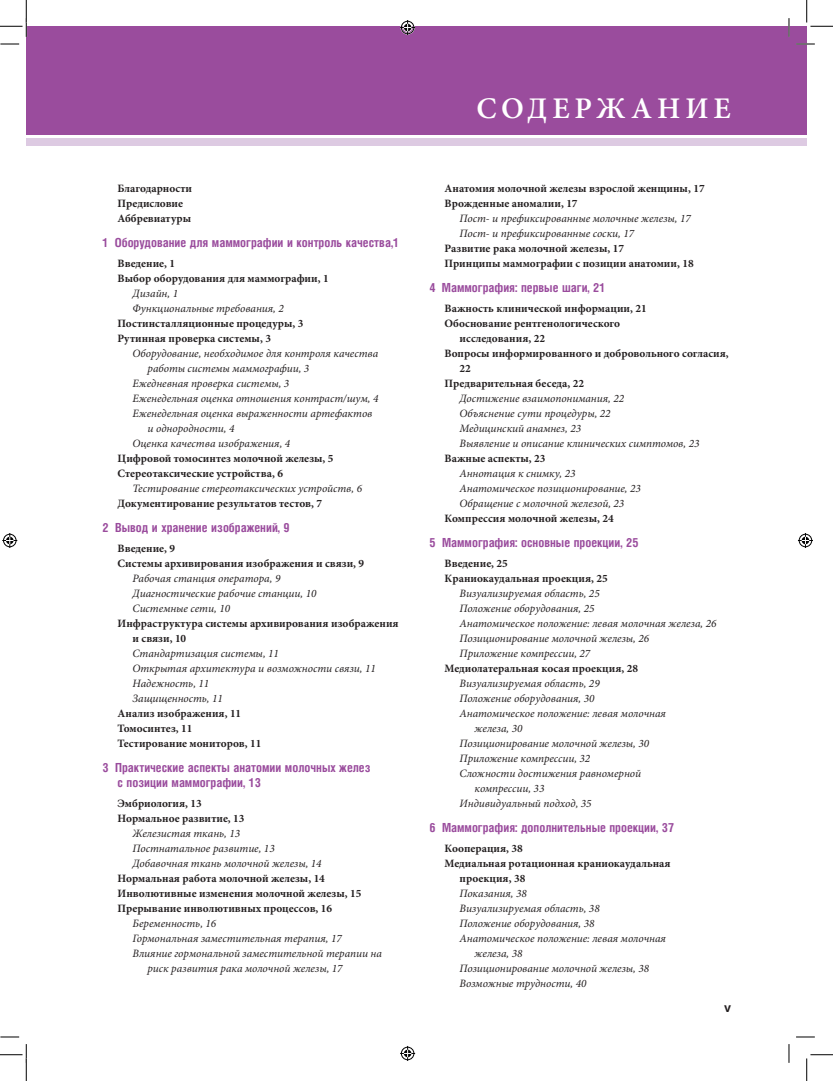
<style>
.page{position:relative;width:833px;height:1081px;background:#fff}
.page>*{position:absolute;margin:0;border:0;box-sizing:border-box;transform-origin:0 0}
.Pred{font:600 30px "Minion Pro";letter-spacing:.16em;color:#fff}
.Glava_content{font:700 12.5px/15px "Helios Cond";color:#9a4c9d}
.t1{font:700 12.5px "Helios";color:#231f20}
.Content_italic{font:italic 11.25px/15px "Minion Pro";color:#231f20}
.Content_bold{font:700 11.25px/15px "Minion Pro";color:#231f20}
</style>
<div class="page">
<div style="left:27px;top:26px;width:779px;height:108px;background:#9a4c9d"></div>
<div style="left:27px;top:138px;width:779px;height:7px;background:#ddcae2"></div>
<svg style="left:0;top:43px;width:19px;height:2px"></svg>
<svg style="left:796px;top:43px;width:18px;height:2px"></svg>
<svg style="left:0;top:1036px;width:19px;height:1px"></svg>
<svg style="left:796px;top:1036px;width:18px;height:1px"></svg>
<svg style="left:788px;top:18px;width:1px;height:19px"></svg>
<svg style="left:788px;top:1044px;width:1px;height:18px"></svg>
<svg style="left:0;top:0;width:27px;height:37px"></svg>
<svg style="left:0;top:1044px;width:27px;height:36px"></svg>
<svg style="left:806px;top:0;width:26px;height:27px"></svg>
<svg style="left:806px;top:1054px;width:26px;height:26px"></svg>
<svg style="left:400px;top:20px;width:15px;height:15px"></svg>
<svg style="left:400px;top:1046px;width:15px;height:14px"></svg>
<svg style="left:2px;top:533px;width:15px;height:15px"></svg>
<svg style="left:797px;top:533px;width:15px;height:15px"></svg>
<p class="Content_bold" style="left:117px;top:180px;width:76px">Благодарности</p>
<p class="Content_bold" style="left:117px;top:195px;width:67px">Предисловие</p>
<p class="Content_bold" style="left:117px;top:210px;width:75px">Аббревиатуры</p>
<p class="Glava_content" style="left:102px;top:234px;width:298px">1 Оборудование для маммографии и контроль качества,1</p>
<p class="Content_bold" style="left:117px;top:255px;width:59px">Введение, 1</p>
<p class="Content_bold" style="left:117px;top:270px;width:212px">Выбор оборудования для маммографии, 1</p>
<p class="Content_italic" style="left:132px;top:285px;width:47px">Дизайн, 1</p>
<p class="Content_italic" style="left:132px;top:300px;width:153px">Функциональные требования, 2</p>
<p class="Content_bold" style="left:117px;top:315px;width:187px">Постинсталляционные процедуры, 3</p>
<p class="Content_bold" style="left:117px;top:330px;width:155px">Рутинная проверка системы, 3</p>
<p class="Content_italic" style="left:147px;top:345px;width:232px;text-indent:-15px">Оборудование, необходимое для контроля качества работы системы маммографии, 3</p>
<p class="Content_italic" style="left:132px;top:375px;width:158px">Ежедневная проверка системы, 3</p>
<p class="Content_italic" style="left:132px;top:390px;width:247px">Еженедельная оценка отношения контраст/шум, 4</p>
<p class="Content_italic" style="left:147px;top:405px;width:226px;text-indent:-15px">Еженедельная оценка выраженности артефактов и однородности, 4</p>
<p class="Content_italic" style="left:132px;top:435px;width:159px">Оценка качества изображения, 4</p>
<p class="Content_bold" style="left:117px;top:450px;width:217px">Цифровой томосинтез молочной железы, 5</p>
<p class="Content_bold" style="left:117px;top:465px;width:167px">Стереотаксические устройства, 6</p>
<p class="Content_italic" style="left:132px;top:480px;width:231px">Тестирование стереотаксических устройств, 6</p>
<p class="Content_bold" style="left:117px;top:495px;width:206px">Документирование результатов тестов, 7</p>
<p class="Glava_content" style="left:102px;top:519px;width:188px">2 Вывод и хранение изображений, 9</p>
<p class="Content_bold" style="left:117px;top:540px;width:59px">Введение, 9</p>
<p class="Content_bold" style="left:117px;top:555px;width:248px">Системы архивирования изображения и связи, 9</p>
<p class="Content_italic" style="left:132px;top:570px;width:149px">Рабочая станция оператора, 9</p>
<p class="Content_italic" style="left:132px;top:585px;width:185px">Диагностические рабочие станции, 10</p>
<p class="Content_italic" style="left:132px;top:600px;width:99px">Системные сети, 10</p>
<p class="Content_bold" style="left:132px;top:615px;width:267px;text-indent:-15px">Инфраструктура системы архивирования изображения и связи, 10</p>
<p class="Content_italic" style="left:132px;top:645px;width:148px">Стандартизация системы, 11</p>
<p class="Content_italic" style="left:132px;top:660px;width:245px">Открытая архитектура и возможности связи, 11</p>
<p class="Content_italic" style="left:132px;top:675px;width:78px">Надежность, 11</p>
<p class="Content_italic" style="left:132px;top:690px;width:92px">Защищенность, 11</p>
<p class="Content_bold" style="left:117px;top:705px;width:125px">Анализ изображения, 11</p>
<p class="Content_bold" style="left:117px;top:720px;width:76px">Томосинтез, 11</p>
<p class="Content_bold" style="left:117px;top:735px;width:145px">Тестирование мониторов, 11</p>
<p class="Glava_content" style="left:117px;top:759px;width:254px;text-indent:-15px">3 Практические аспекты анатомии молочных желез с позиции маммографии, 13</p>
<p class="Content_bold" style="left:117px;top:795px;width:86px">Эмбриология, 13</p>
<p class="Content_bold" style="left:117px;top:810px;width:128px">Нормальное развитие, 13</p>
<p class="Content_italic" style="left:132px;top:825px;width:109px">Железистая ткань, 13</p>
<p class="Content_italic" style="left:132px;top:840px;width:143px">Постнатальное развитие, 13</p>
<p class="Content_italic" style="left:132px;top:855px;width:190px">Добавочная ткань молочной железы, 14</p>
<p class="Content_bold" style="left:117px;top:870px;width:209px">Нормальная работа молочной железы, 14</p>
<p class="Content_bold" style="left:117px;top:885px;width:245px">Инволютивные изменения молочной железы, 15</p>
<p class="Content_bold" style="left:117px;top:900px;width:216px">Прерывание инволютивных процессов, 16</p>
<p class="Content_italic" style="left:132px;top:915px;width:85px">Беременность, 16</p>
<p class="Content_italic" style="left:132px;top:930px;width:210px">Гормональная заместительная терапия, 17</p>
<p class="Content_italic" style="left:147px;top:945px;width:236px;text-indent:-15px">Влияние гормональной заместительной терапии на риск развития рака молочной железы, 17</p>
<p class="Pred" style="left:476px;top:88px;width:256px">СОДЕРЖАНИЕ</p>
<p class="Content_bold" style="left:444px;top:180px;width:261px">Анатомия молочной железы взрослой женщины, 17</p>
<p class="Content_bold" style="left:444px;top:195px;width:134px">Врожденные аномалии, 17</p>
<p class="Content_italic" style="left:459px;top:210px;width:232px">Пост‑ и префиксированные молочные железы, 17</p>
<p class="Content_italic" style="left:459px;top:225px;width:176px">Пост‑ и префиксированные соски, 17</p>
<p class="Content_bold" style="left:444px;top:240px;width:181px">Развитие рака молочной железы, 17</p>
<p class="Content_bold" style="left:444px;top:255px;width:250px">Принципы маммографии с позиции анатомии, 18</p>
<p class="Glava_content" style="left:429px;top:279px;width:177px">4 Маммография: первые шаги, 21</p>
<p class="Content_bold" style="left:444px;top:300px;width:203px">Важность клинической информации, 21</p>
<p class="Content_bold" style="left:459px;top:315px;width:162px;text-indent:-15px">Обоснование рентгенологического исследования, 22</p>
<p class="Content_bold" style="left:459px;top:345px;width:270px;text-indent:-15px">Вопросы информированного и добровольного согласия,<br>22</p>
<p class="Content_bold" style="left:444px;top:375px;width:141px">Предварительная беседа, 22</p>
<p class="Content_italic" style="left:459px;top:390px;width:166px">Достижение взаимопонимания, 22</p>
<p class="Content_italic" style="left:459px;top:405px;width:152px">Объяснение сути процедуры, 22</p>
<p class="Content_italic" style="left:459px;top:420px;width:123px">Медицинский анамнез, 23</p>
<p class="Content_italic" style="left:459px;top:435px;width:241px">Выявление и описание клинических симптомов, 23</p>
<p class="Content_bold" style="left:444px;top:450px;width:102px">Важные аспекты, 23</p>
<p class="Content_italic" style="left:459px;top:465px;width:117px">Аннотация к снимку, 23</p>
<p class="Content_italic" style="left:459px;top:480px;width:183px">Анатомическое позиционирование, 23</p>
<p class="Content_italic" style="left:459px;top:495px;width:166px">Обращение с молочной железой, 23</p>
<p class="Content_bold" style="left:444px;top:510px;width:170px">Компрессия молочной железы, 24</p>
<p class="Glava_content" style="left:429px;top:534px;width:210px">5 Маммография: основные проекции, 25</p>
<p class="Content_bold" style="left:444px;top:555px;width:65px">Введение, 25</p>
<p class="Content_bold" style="left:444px;top:570px;width:165px">Краниокаудальная проекция, 25</p>
<p class="Content_italic" style="left:459px;top:585px;width:141px">Визуализируемая область, 25</p>
<p class="Content_italic" style="left:459px;top:600px;width:136px">Положение оборудования, 25</p>
<p class="Content_italic" style="left:459px;top:615px;width:258px">Анатомическое положение: левая молочная железа, 26</p>
<p class="Content_italic" style="left:459px;top:630px;width:191px">Позиционирование молочной железы, 26</p>
<p class="Content_italic" style="left:459px;top:645px;width:132px">Приложение компрессии, 27</p>
<p class="Content_bold" style="left:444px;top:660px;width:195px">Медиолатеральная косая проекция, 28</p>
<p class="Content_italic" style="left:459px;top:675px;width:141px">Визуализируемая область, 29</p>
<p class="Content_italic" style="left:459px;top:690px;width:136px">Положение оборудования, 30</p>
<p class="Content_italic" style="left:474px;top:705px;width:193px;text-indent:-15px">Анатомическое положение: левая молочная железа, 30</p>
<p class="Content_italic" style="left:459px;top:735px;width:191px">Позиционирование молочной железы, 30</p>
<p class="Content_italic" style="left:459px;top:750px;width:132px">Приложение компрессии, 32</p>
<p class="Content_italic" style="left:474px;top:765px;width:168px;text-indent:-15px">Сложности достижения равномерной компрессии, 33</p>
<p class="Content_italic" style="left:459px;top:795px;width:133px">Индивидуальный подход, 35</p>
<p class="Glava_content" style="left:429px;top:819px;width:246px">6 Маммография: дополнительные проекции, 37</p>
<p class="Content_bold" style="left:444px;top:840px;width:80px">Кооперация, 38</p>
<p class="Content_bold" style="left:459px;top:855px;width:212px;text-indent:-15px">Медиальная ротационная краниокаудальная проекция, 38</p>
<p class="Content_italic" style="left:459px;top:885px;width:69px">Показания, 38</p>
<p class="Content_italic" style="left:459px;top:900px;width:141px">Визуализируемая область, 38</p>
<p class="Content_italic" style="left:459px;top:915px;width:136px">Положение оборудования, 38</p>
<p class="Content_italic" style="left:474px;top:930px;width:193px;text-indent:-15px">Анатомическое положение: левая молочная железа, 38</p>
<p class="Content_italic" style="left:459px;top:960px;width:191px">Позиционирование молочной железы, 38</p>
<p class="Content_italic" style="left:459px;top:975px;width:128px">Возможные трудности, 40</p>
<p class="t1" style="left:723px;top:999px;width:9px">v</p>
</div>
